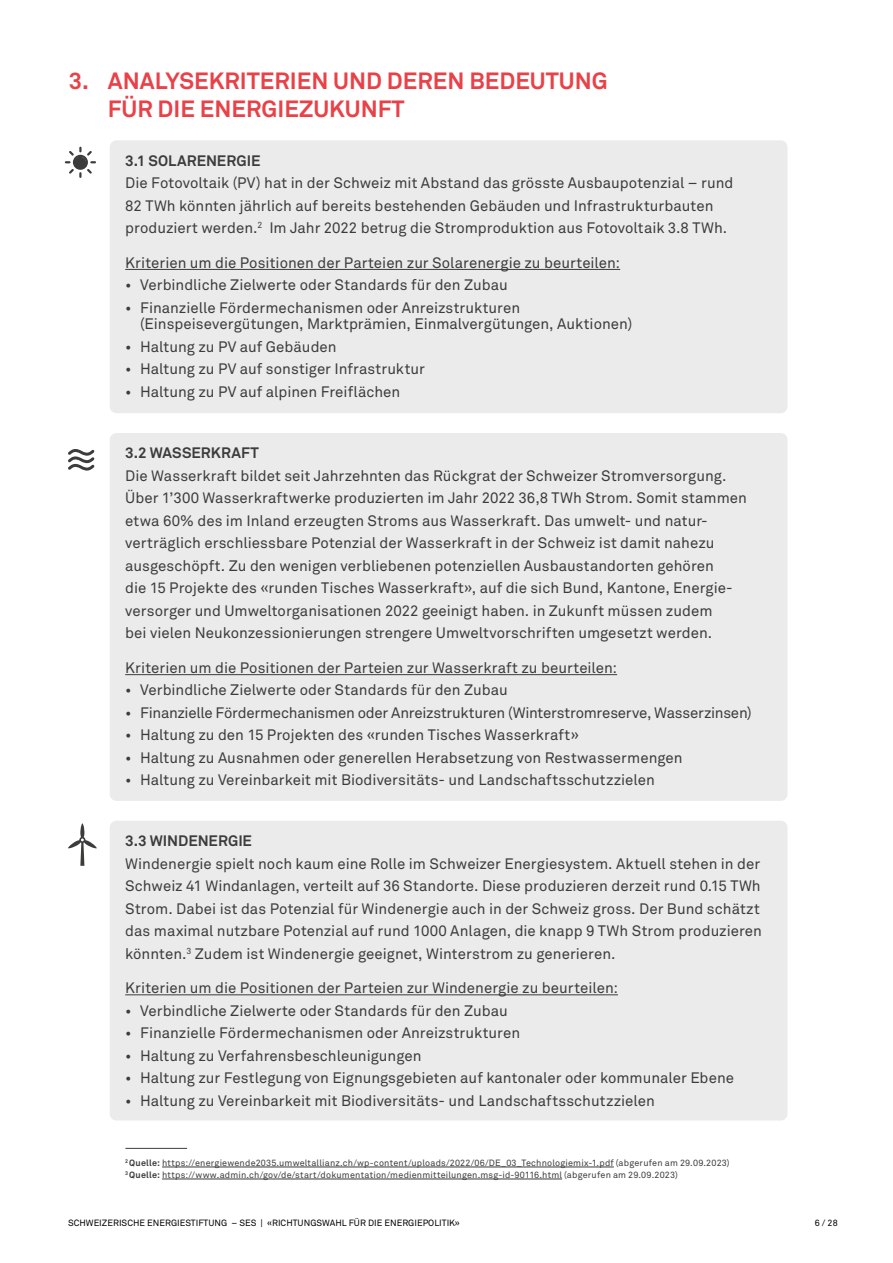
<style>
.page{position:relative;width:893px;height:1263px;background:#fff}
.page>*{position:absolute;margin:0;border:0;box-sizing:border-box;transform-origin:0 0}
.t1{font:700 23.25px/27.9px "Akkurat Std";color:#e84248}
.t2{font:15px/22.5px "Akkurat Std";color:#3c3c3b}
.t3{font:700 15px "Akkurat Std";color:#3c3c3b}
.t4{font:9px/12px "Akkurat Std";letter-spacing:.02em;color:#3c3c3b}
.t5{font:9px "Akkurat Std";color:#000}
.s1{font-weight:700}
</style>
<div class="page">
<div style="left:110px;top:140px;width:677px;height:273px;background:#ebebeb;border-radius:7px"></div>
<hr style="left:125px;top:269px;width:495px;height:1px;background:#3c3c3b">
<svg style="left:65px;top:147px;width:31px;height:31px"></svg>
<div style="left:74px;top:157px;width:12px;height:12px;background:#3c3c3b;border-radius:50%"></div>
<div style="left:110px;top:433px;width:677px;height:368px;background:#ebebeb;border-radius:7px"></div>
<hr style="left:125px;top:674px;width:492px;height:1px;background:#3c3c3b">
<svg style="left:68px;top:449px;width:26px;height:22px"></svg>
<hr style="left:162px;top:1167px;width:452px;height:1px;background:#3c3c3b">
<hr style="left:162px;top:1179px;width:400px;height:1px;background:#3c3c3b">
<hr style="left:125px;top:1148px;width:62px;height:1px;background:#3c3c3b">
<div style="left:110px;top:821px;width:677px;height:299px;background:#ebebeb;border-radius:7px"></div>
<hr style="left:125px;top:994px;width:493px;height:1px;background:#3c3c3b">
<svg style="left:68px;top:823px;width:29px;height:43px"></svg>
<h1 class="t1" style="left:108px;top:67px;width:501px;text-indent:-39px">3. ANALYSEKRITERIEN UND DEREN BEDEUTUNG<br>FÜR DIE ENERGIEZUKUNFT</h1>
<p class="t3" style="left:125px;top:151px;width:137px">3.1 SOLARENERGIE</p>
<p class="t2" style="left:125px;top:172px;width:610px">Die Fotovoltaik (PV) hat in der Schweiz mit Abstand das grösste Ausbaupotenzial – rund<br>82 TWh könnten jährlich auf bereits bestehenden Gebäuden und Infrastrukturbauten produziert werden.<sup>2</sup> Im Jahr 2022 betrug die Stromproduktion aus Fotovoltaik 3.8 TWh.</p>
<p class="t2" style="left:125px;top:252px;width:496px">Kriterien um die Positionen der Parteien zur Solarenergie zu beurteilen:</p>
<p class="t2" style="left:125px;top:274px;width:384px">• Verbindliche Zielwerte oder Standards für den Zubau</p>
<p class="t2" style="left:140px;top:300px;width:493px;line-height:16.5px;text-indent:-15px">• Finanzielle Fördermechanismen oder Anreizstrukturen (Einspeisevergütungen, Marktprämien, Einmalvergütungen, Auktionen)</p>
<p class="t2" style="left:125px;top:336px;width:213px">• Haltung zu PV auf Gebäuden</p>
<p class="t2" style="left:125px;top:358px;width:301px">• Haltung zu PV auf sonstiger Infrastruktur</p>
<p class="t2" style="left:125px;top:381px;width:277px">• Haltung zu PV auf alpinen Freiflächen</p>
<p class="t3" style="left:125px;top:444px;width:135px">3.2 WASSERKRAFT</p>
<p class="t2" style="left:125px;top:465px;width:623px">Die Wasserkraft bildet seit Jahrzehnten das Rückgrat der Schweizer Stromversorgung.<br>Über 1’300 Wasserkraftwerke produzierten im Jahr 2022 36,8 TWh Strom. Somit stammen etwa 60% des im Inland erzeugten Stroms aus Wasserkraft. Das umwelt- und natur&shy;verträglich erschliessbare Potenzial der Wasserkraft in der Schweiz ist damit nahezu ausgeschöpft. Zu den wenigen verbliebenen potenziellen Ausbaustandorten gehören<br>die 15 Projekte des «runden Tisches Wasserkraft», auf die sich Bund, Kantone, Energie&shy;versorger und Umweltorganisationen 2022 geeinigt haben. in Zukunft müssen zudem<br>bei vielen Neukonzessionierungen strengere Umweltvorschriften umgesetzt werden.</p>
<p class="t2" style="left:125px;top:657px;width:493px">Kriterien um die Positionen der Parteien zur Wasserkraft zu beurteilen:</p>
<p class="t2" style="left:125px;top:679px;width:384px">• Verbindliche Zielwerte oder Standards für den Zubau</p>
<p class="t2" style="left:125px;top:702px;width:628px">• Finanzielle Fördermechanismen oder Anreizstrukturen (Winterstromreserve, Wasserzinsen)</p>
<p class="t2" style="left:125px;top:724px;width:455px">• Haltung zu den 15 Projekten des «runden Tisches Wasserkraft»</p>
<p class="t2" style="left:125px;top:747px;width:559px">• Haltung zu Ausnahmen oder generellen Herabsetzung von Restwassermengen</p>
<p class="t2" style="left:125px;top:769px;width:531px">• Haltung zu Vereinbarkeit mit Biodiversitäts- und Landschaftsschutzzielen</p>
<p class="t3" style="left:125px;top:831px;width:128px">3.3 WINDENERGIE</p>
<p class="t2" style="left:125px;top:852px;width:638px">Windenergie spielt noch kaum eine Rolle im Schweizer Energiesystem. Aktuell stehen in der Schweiz 41 Windanlagen, verteilt auf 36 Standorte. Diese produzieren derzeit rund 0.15 TWh Strom. Dabei ist das Potenzial für Windenergie auch in der Schweiz gross. Der Bund schätzt das maximal nutzbare Potenzial auf rund 1000 Anlagen, die knapp 9 TWh Strom produzieren könnten.<sup>3</sup> Zudem ist Windenergie geeignet, Winterstrom zu generieren.</p>
<p class="t2" style="left:125px;top:977px;width:494px">Kriterien um die Positionen der Parteien zur Windenergie zu beurteilen:</p>
<p class="t2" style="left:125px;top:999px;width:384px">• Verbindliche Zielwerte oder Standards für den Zubau</p>
<p class="t2" style="left:125px;top:1022px;width:396px">• Finanzielle Fördermechanismen oder Anreizstrukturen</p>
<p class="t2" style="left:125px;top:1044px;width:298px">• Haltung zu Verfahrensbeschleunigungen</p>
<p class="t2" style="left:125px;top:1067px;width:610px">• Haltung zur Festlegung von Eignungsgebieten auf kantonaler oder kommunaler Ebene</p>
<p class="t2" style="left:125px;top:1089px;width:531px">• Haltung zu Vereinbarkeit mit Biodiversitäts- und Landschaftsschutzzielen</p>
<p class="t4" style="left:125px;top:1157px;width:606px"><sup>2</sup> <span class="s1">Quelle:</span> https://energiewende2035.umweltallianz.ch/wp-content/uploads/2022/06/DE_03_Technologiemix-1.pdf (abgerufen am 29.09.2023)<br><sup>3</sup> <span class="s1">Quelle:</span> https://www.admin.ch/gov/de/start/dokumentation/medienmitteilungen.msg-id-90116.html (abgerufen am 29.09.2023)</p>
<p class="t5" style="left:68px;top:1217px;width:393px">SCHWEIZERISCHE ENERGIESTIFTUNG – SES | «RICHTUNGSWAHL FÜR DIE ENERGIEPOLITIK»</p>
<p class="t5" style="left:815px;top:1217px;width:24px">6 / 28</p>
</div>
